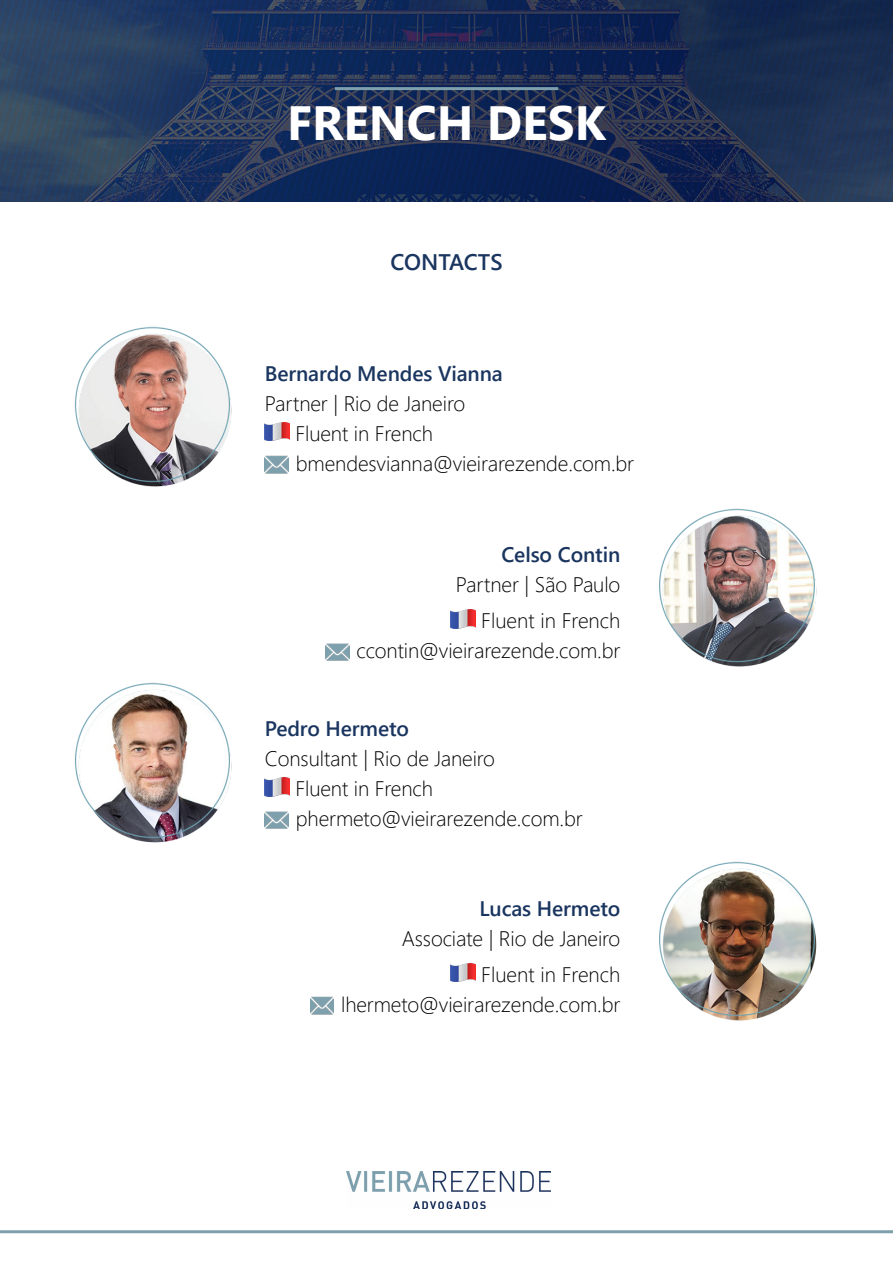
<style>
.page{position:relative;width:893px;height:1263px;background:#fff}
.page>*{position:absolute;margin:0;border:0;box-sizing:border-box;transform-origin:0 0}
.t1{font:700 48px "Segoe UI";color:#fff}
.t2{font:600 22.5px "Segoe UI";color:#1a355f}
.t3{font:300 21px/30px "Segoe UI";letter-spacing:-.005em;color:#000}
.t4{font:600 21px "Segoe UI";letter-spacing:-.005em;color:#1a355f}
</style>
<div class="page">
<img style="left:0;top:0;width:893px;height:201px">
<hr style="left:335px;top:87px;width:223px;height:3px;background:#7ea0ac">
<img style="left:265px;top:422px;width:25px;height:19px">
<img style="left:265px;top:455px;width:23px;height:19px">
<img style="left:265px;top:778px;width:25px;height:18px">
<img style="left:265px;top:811px;width:23px;height:18px">
<hr style="left:0;top:1230px;width:893px;height:3px;background:#7ea0ac">
<img style="left:347px;top:1172px;width:204px;height:36px">
<img style="left:75px;top:326px;width:157px;height:161px">
<img style="left:75px;top:682px;width:157px;height:161px">
<img style="left:659px;top:861px;width:158px;height:160px">
<img style="left:659px;top:508px;width:158px;height:159px">
<img style="left:451px;top:963px;width:25px;height:18px">
<img style="left:310px;top:996px;width:24px;height:19px">
<img style="left:451px;top:610px;width:25px;height:18px">
<img style="left:325px;top:643px;width:24px;height:18px">
<h1 class="t1" style="left:287px;top:78px;width:320px">FRENCH DESK</h1>
<p class="t2" style="left:390px;top:240px;width:114px">CONTACTS</p>
<p class="t4" style="left:265px;top:353px;width:239px">Bernardo Mendes Vianna</p>
<p class="t3" style="left:295px;top:386px;width:340px;text-indent:-31px">Partner | Rio de Janeiro<br>Fluent in French bmendesvianna@vieirarezende.com.br</p>
<p class="t4" style="left:501px;top:535px;width:121px">Celso Contin</p>
<p class="t3" style="left:456px;top:565px;width:166px;line-height:36px;text-align:right">Partner | São Paulo<br>Fluent in French</p>
<p class="t3" style="left:356px;top:634px;width:265px">ccontin@vieirarezende.com.br</p>
<p class="t4" style="left:265px;top:709px;width:146px">Pedro Hermeto</p>
<p class="t3" style="left:295px;top:742px;width:289px;text-indent:-31px">Consultant | Rio de Janeiro<br>Fluent in French phermeto@vieirarezende.com.br</p>
<p class="t4" style="left:479px;top:888px;width:143px">Lucas Hermeto</p>
<p class="t3" style="left:402px;top:918px;width:220px;line-height:36px;text-align:right">Associate | Rio de Janeiro<br>Fluent in French</p>
<p class="t3" style="left:341px;top:987px;width:281px">lhermeto@vieirarezende.com.br</p>
</div>
